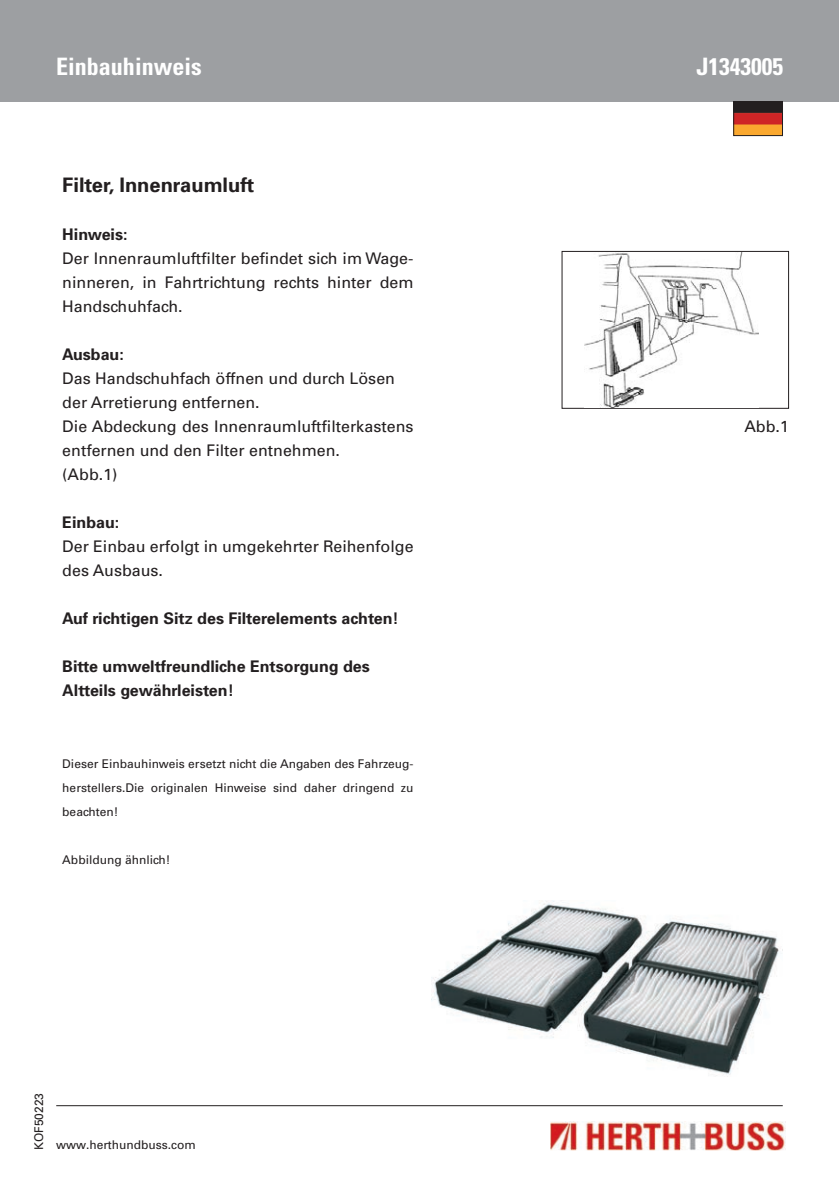
<style>
.page{position:relative;width:839px;height:1190px;background:#fff}
.page>*{position:absolute;margin:0;border:0;box-sizing:border-box;transform-origin:0 0}
.t1{font:700 condensed 24px "Univers";color:#fff}
.t2{font:700 20px "Univers";color:#231f20}
.t3{font:16px/24px "Univers";color:#231f20}
.t4{font:700 16px/24px "Univers";color:#231f20}
.t5{font:12px/24px "Univers";color:#231f20;text-align:justify}
</style>
<div class="page">
<div style="left:0;top:0;width:838px;height:102px;background:#9d9fa2"></div>
<hr style="left:56px;top:1105px;width:726px;height:1px;background:#231f20">
<img style="left:735px;top:103px;width:45px;height:31px">
<div style="left:733px;top:101px;width:49px;height:35px;border:1px solid #231f20"></div>
<img style="left:550px;top:1121px;width:235px;height:29px">
<div style="left:561px;top:251px;width:227px;height:157px;border:1px solid #231f20"></div>
<img style="left:431px;top:900px;width:348px;height:176px">
<img style="left:583px;top:252px;width:174px;height:155px">
<h1 class="t1" style="left:56px;top:51px;width:147px">Einbauhinweis</h1>
<h1 class="t1" style="left:696px;top:51px;width:88px">J1343005</h1>
<p class="t2" style="left:62px;top:172px;width:193px">Filter, Innenraumluft</p>
<p class="t4" style="left:62px;top:221px;width:67px">Hinweis:</p>
<p class="t3" style="left:62px;top:246px;width:352px;text-align:justify">Der Innenraumluftfilter befindet sich im Wage&shy;ninneren, in Fahrtrichtung rechts hinter dem Handschuhfach.</p>
<p class="t4" style="left:62px;top:341px;width:63px">Ausbau:</p>
<p class="t3" style="left:62px;top:366px;width:352px">Das Handschuhfach öffnen und durch Lösen der Arretierung entfernen.<br>Die Abdeckung des Innenraumluftfilterkastens entfernen und den Filter entnehmen.<br>(Abb.1)</p>
<p class="t4" style="left:62px;top:509px;width:58px">Einbau:</p>
<p class="t3" style="left:62px;top:534px;width:352px">Der Einbau erfolgt in umgekehrter Reihenfolge des Ausbaus.</p>
<p class="t4" style="left:62px;top:605px;width:338px">Auf richtigen Sitz des Filterelements achten!</p>
<p class="t4" style="left:62px;top:653px;width:309px">Bitte umweltfreundliche Entsorgung des<br>Altteils gewährleisten!</p>
<p class="t5" style="left:62px;top:751px;width:352px">Dieser Einbauhinweis ersetzt nicht die Angaben des Fahrzeug&shy;herstellers.Die originalen Hinweise sind daher dringend zu beachten!</p>
<p class="t5" style="left:62px;top:847px;width:110px">Abbildung ähnlich!</p>
<p class="t3" style="left:743px;top:414px;width:46px">Abb.1</p>
<p class="t5" style="left:27px;top:1150px;width:59px;rotate:-90deg">KOF50223</p>
<p class="t5" style="left:56px;top:1132px;width:141px">www.herthundbuss.com</p>
</div>
